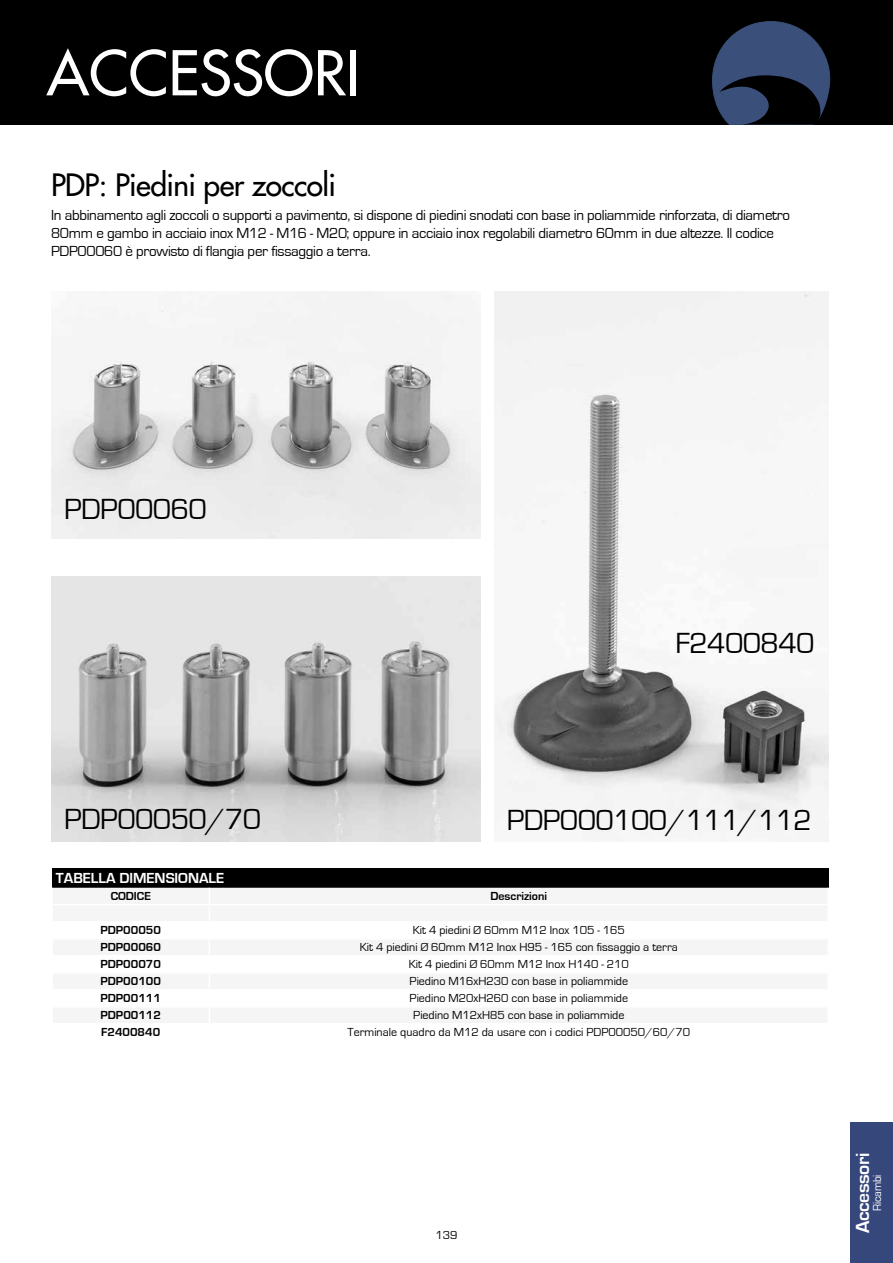
<style>
.page{position:relative;width:893px;height:1263px;background:#fff}
.page>*{position:absolute;margin:0;border:0;box-sizing:border-box;transform-origin:0 0}
.t1{font:60px "Futura";color:#fff}
.t2{font:30px "Eurostile";letter-spacing:-.02em;color:#000}
.t3{font:30px "Futura";letter-spacing:-.02em;color:#000}
.t4{font:700 19.5px "Eurostile";letter-spacing:-.02em;color:#fff}
.t5{font:15px/18px "Eurostile";letter-spacing:-.02em;color:#000}
.t6{font:700 15px "Eurostile";color:#fff}
.t7{font:12px "Eurostile";color:#000}
.t8{font:700 12px "Eurostile";color:#000}
.t9{font:12px "Eurostile";letter-spacing:-.02em;color:#fff;scale:.94 1}
</style>
<div class="page">
<div style="left:0;top:0;width:893px;height:124px;background:#000"></div>
<svg style="left:712px;top:21px;width:118px;height:103px"></svg>
<img style="left:51px;top:291px;width:429px;height:247px">
<img style="left:51px;top:576px;width:429px;height:266px">
<img style="left:494px;top:291px;width:334px;height:541px">
<div style="left:52px;top:868px;width:776px;height:20px;background:#000"></div>
<div style="left:850px;top:1123px;width:43px;height:140px;background:#36477c"></div>
<h1 class="t1" style="left:47px;top:34px;width:315px">ACCESSORI</h1>
<h2 class="t3" style="left:51px;top:165px;width:287px">PDP: Piedini per zoccoli</h2>
<p class="t5" style="left:51px;top:206px;width:741px">In abbinamento agli zoccoli o supporti a pavimento, si dispone di piedini snodati con base in poliammide rinforzata, di diametro<br>80mm e gambo in acciaio inox M12 - M16 - M20; oppure in acciaio inox regolabili diametro 60mm in due altezze. Il codice<br>PDP00060 è provvisto di flangia per fissaggio a terra.</p>
<h2 class="t2" style="left:64px;top:493px;width:144px">PDP00060</h2>
<h2 class="t2" style="left:675px;top:627px;width:141px">F2400840</h2>
<h2 class="t2" style="left:64px;top:803px;width:199px">PDP00050/70</h2>
<h2 class="t2" style="left:507px;top:804px;width:307px">PDP000100/111/112</h2>
<p class="t6" style="left:56px;top:870px;width:170px">TABELLA DIMENSIONALE</p>
<p class="t8" style="left:111px;top:890px;width:42px">CODICE</p>
<p class="t8" style="left:490px;top:890px;width:58px">Descrizioni</p>
<p class="t8" style="left:101px;top:924px;width:62px">PDP00050</p>
<p class="t7" style="left:413px;top:924px;width:214px">Kit 4 piedini Ø 60mm M12 Inox 105 - 165</p>
<p class="t8" style="left:101px;top:941px;width:62px">PDP00060</p>
<p class="t7" style="left:360px;top:941px;width:320px">Kit 4 piedini Ø 60mm M12 Inox H95 - 165 con fissaggio a terra</p>
<p class="t8" style="left:101px;top:958px;width:62px">PDP00070</p>
<p class="t7" style="left:409px;top:958px;width:222px">Kit 4 piedini Ø 60mm M12 Inox H140 - 210</p>
<p class="t8" style="left:101px;top:975px;width:62px">PDP00100</p>
<p class="t7" style="left:410px;top:975px;width:220px">Piedino M16xH230 con base in poliammide</p>
<p class="t8" style="left:101px;top:992px;width:62px">PDP00111</p>
<p class="t7" style="left:410px;top:992px;width:220px">Piedino M20xH260 con base in poliammide</p>
<p class="t8" style="left:101px;top:1009px;width:62px">PDP00112</p>
<p class="t7" style="left:413px;top:1009px;width:213px">Piedino M12xH85 con base in poliammide</p>
<p class="t8" style="left:101px;top:1026px;width:60px">F2400840</p>
<p class="t7" style="left:347px;top:1026px;width:344px">Terminale quadro da M12 da usare con i codici PDP00050/60/70</p>
<p class="t7" style="left:435px;top:1229px;width:24px">139</p>
<h3 class="t4" style="left:852px;top:1233px;width:82px;rotate:-90deg">Accessori</h3>
<p class="t9" style="left:871px;top:1211px;width:40px;rotate:-90deg">Ricambi</p>
</div>
